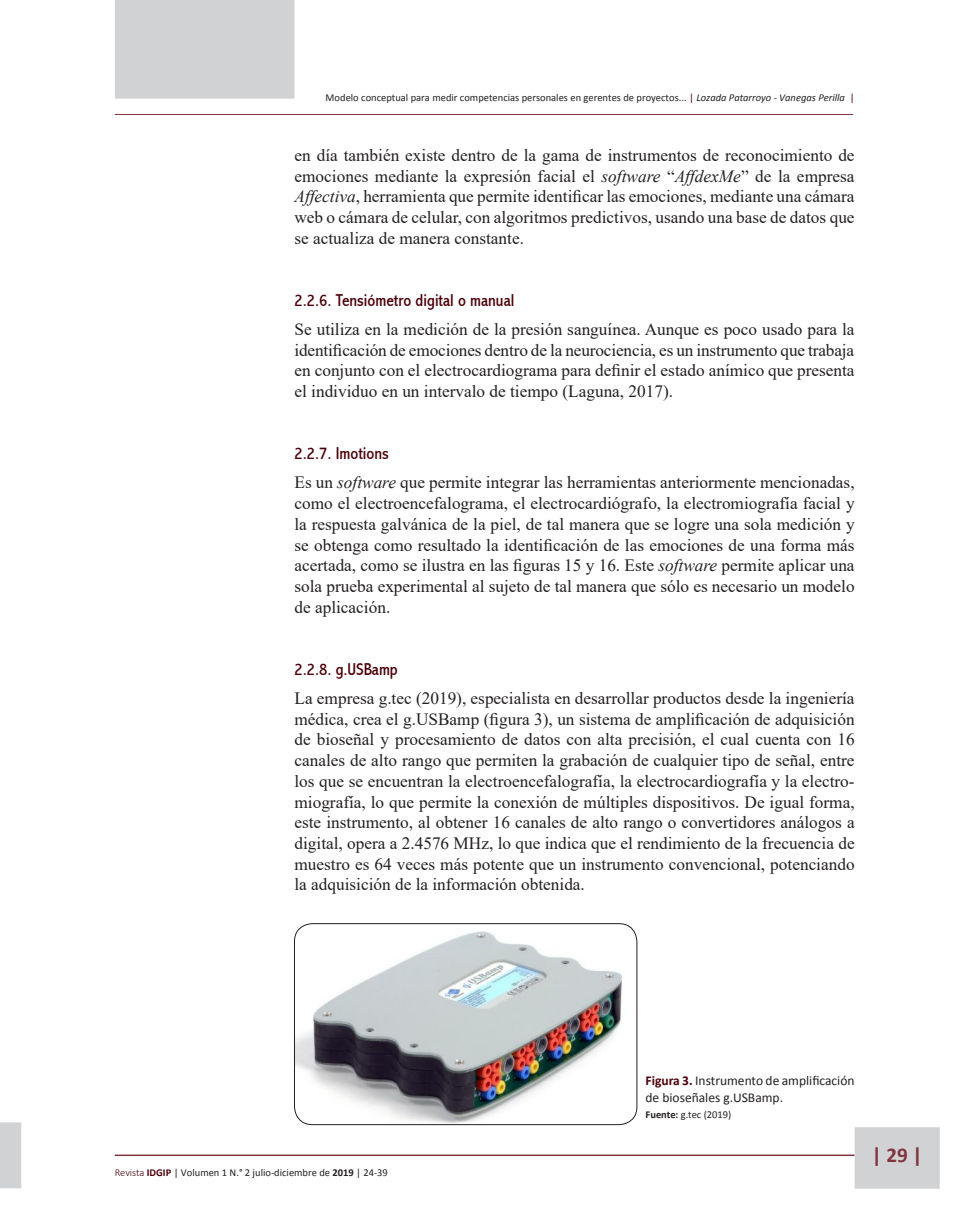
<style>
.page{position:relative;width:961px;height:1231px;background:#fff}
.page>*{position:absolute;margin:0;border:0;box-sizing:border-box;transform-origin:0 0}
.t1{font:700 21px "Calibri";color:#80353d}
.pp{font:17.25px/20.7px "Times New Roman";color:#231f20;text-align:justify}
.N2{font:condensed 17.25px "Abadi";color:#4e0009}
.tit-figura{font:13.5px/16.2px "Calibri";color:#231f20}
.tit-figura-2{font:10.5px "Calibri";color:#231f20}
.s1{color:#4e0009}
.s2{font-style:italic}
.s3{font-weight:300;color:#4e0009}
.s4{font-weight:700;color:#4e0009}
.s5{font-weight:700}
</style>
<div class="page">
<hr style="left:115px;top:1154px;width:739px;height:2px;background:#80353d">
<hr style="left:115px;top:114px;width:738px;height:1px;background:#80353d">
<div style="left:115px;top:0;width:179px;height:99px;background:#d1d2d4"></div>
<div style="left:854px;top:1127px;width:85px;height:61px;background:#d1d2d4"></div>
<img style="left:294px;top:923px;width:343px;height:201px">
<div style="left:294px;top:923px;width:343px;height:202px;border:1px solid #231f20;border-radius:18px"></div>
<svg style="left:0;top:1122px;width:21px;height:66px"></svg>
<p class="tit-figura-2" style="left:325px;top:91px;width:530px">Modelo conceptual para medir competencias personales en gerentes de proyectos... <span class="s1">|</span> <span class="s2">Lozada Patarroyo - Vanegas Perilla</span> <span class="s1">|</span></p>
<p class="pp" style="left:294px;top:144px;width:561px">en día también existe dentro de la gama de instrumentos de reconocimiento de emociones mediante la expresión facial el <span class="s2">software</span> “<span class="s2">AffdexMe</span>” de la empresa <span class="s2">Affectiva</span>, herramienta que permite identificar las emociones, mediante una cámara web o cámara de celular, con algoritmos predictivos, usando una base de datos que se actualiza de manera constante.</p>
<p class="N2" style="left:294px;top:290px;width:221px">2.2.6. Tensiómetro digital o manual</p>
<p class="pp" style="left:294px;top:318px;width:561px">Se utiliza en la medición de la presión sanguínea. Aunque es poco usado para la identificación de emociones dentro de la neurociencia, es un instrumento que trabaja en conjunto con el electrocardiograma para definir el estado anímico que presenta el individuo en un intervalo de tiempo (Laguna, 2017).</p>
<p class="N2" style="left:294px;top:443px;width:96px">2.2.7. Imotions</p>
<p class="pp" style="left:294px;top:472px;width:561px">Es un <span class="s2">software</span> que permite integrar las herramientas anteriormente mencionadas, como el electroencefalograma, el electrocardiógrafo, la electromiografía facial y la respuesta galvánica de la piel, de tal manera que se logre una sola medición y se obtenga como resultado la identificación de las emociones de una forma más acertada, como se ilustra en las figuras 15 y 16. Este <span class="s2">software</span> permite aplicar una sola prueba experimental al sujeto de tal manera que sólo es necesario un modelo de aplicación.</p>
<p class="N2" style="left:294px;top:659px;width:105px">2.2.8. g.USBamp</p>
<p class="pp" style="left:294px;top:687px;width:561px">La empresa g.tec (2019), especialista en desarrollar productos desde la ingeniería médica, crea el g.USBamp (figura 3), un sistema de amplificación de adquisición de bioseñal y procesamiento de datos con alta precisión, el cual cuenta con 16 canales de alto rango que permiten la grabación de cualquier tipo de señal, entre los que se encuentran la electroencefalografía, la electrocardiografía y la electro&shy;miografía, lo que permite la conexión de múltiples dispositivos. De igual forma, este instrumento, al obtener 16 canales de alto rango o convertidores análogos a digital, opera a 2.4576 MHz, lo que indica que el rendimiento de la frecuencia de muestro es 64 veces más potente que un instrumento convencional, potenciando la adquisición de la información obtenida.</p>
<p class="tit-figura-2" style="left:115px;top:1166px;width:275px"><span class="s3">Revista</span> <span class="s4">IDGIP</span> | Volumen 1 N.° 2 julio-diciembre de <span class="s5">2019</span> | 24-39</p>
<p class="tit-figura" style="left:645px;top:1072px;width:210px"><span class="s4">Figura 3.</span> Instrumento de amplificación de bioseñales g.USBamp.</p>
<p class="tit-figura-2" style="left:645px;top:1108px;width:87px"><span class="s5">Fuente:</span> g.tec (2019)</p>
<p class="t1" style="left:871px;top:1141px;width:52px">| 29 |</p>
</div>
